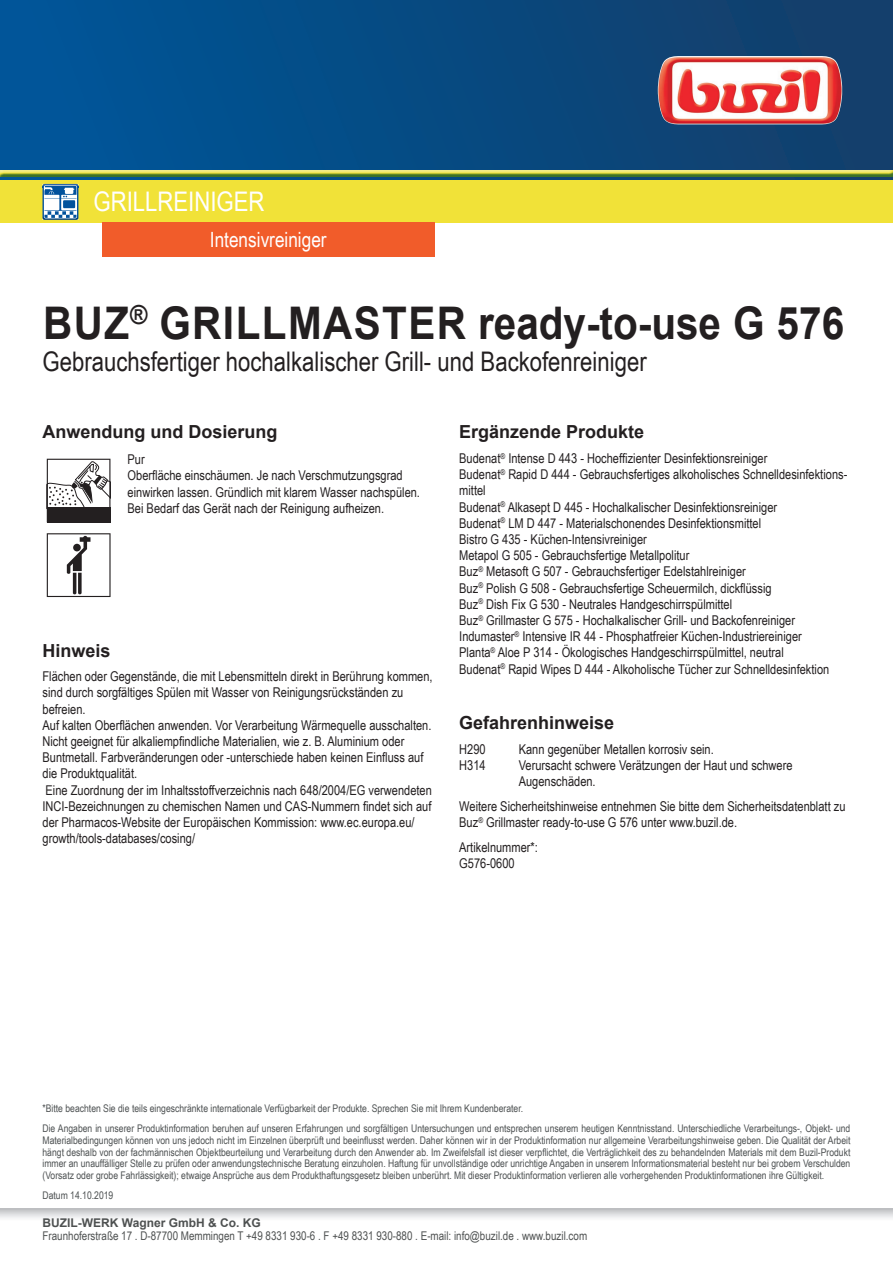
<style>
.page{position:relative;width:893px;height:1263px;background:#fff}
.page>*{position:absolute;margin:0;border:0;box-sizing:border-box;transform-origin:0 0}
.t1{font:700 45px "Arial";letter-spacing:.035em;color:#231f20;scale:.9 1}
.t2{font:27px "Arial Narrow";color:#231f20}
.t3{font:27px "Arial Narrow";color:#fff}
.t4{font:21px "Arial Narrow";color:#fff}
.t5{font:700 18px "Arial";color:#231f20}
.t6{font:13.5px/16.2px "Arial Narrow";color:#231f20}
.t7{font:12px "Arial Narrow";color:#4e5151}
.t8{font:700 12px "Arial";color:#4e5151}
.t9{font:10.5px/11.7px "Arial Narrow";color:#4d5152}
</style>
<div class="page">
<svg style="left:0;top:1209px;width:893px;height:9px;background:#d9dadc"></svg>
<svg style="left:47px;top:459px;width:63px;height:63px"></svg>
<svg style="left:47px;top:533px;width:64px;height:64px"></svg>
<div style="left:0;top:0;width:893px;height:180px;background:linear-gradient(to right,#00569a,#143e69)"></div>
<img style="left:658px;top:56px;width:184px;height:68px">
<hr style="left:0;top:0;width:1px;height:180px;background:#015599">
<div style="left:0;top:169px;width:893px;height:8px;background:#015599;opacity:.75"></div>
<div style="left:0;top:180px;width:893px;height:43px;background:#f1e238"></div>
<img style="left:43px;top:184px;width:35px;height:36px">
<svg style="left:44px;top:185px;width:35px;height:33px"></svg>
<div style="left:102px;top:223px;width:333px;height:34px;background:#f15c2a"></div>
<h2 class="t3" style="left:94px;top:182px;width:173px">GRILLREINIGER</h2>
<h3 class="t4" style="left:210px;top:225px;width:118px">Intensivreiniger</h3>
<h1 class="t1" style="left:43px;top:291px;width:891px">BUZ<sup>®</sup> GRILLMASTER ready-to-use G 576</h1>
<h2 class="t2" style="left:43px;top:342px;width:606px">Gebrauchsfertiger hochalkalischer Grill- und Backofenreiniger</h2>
<h3 class="t5" style="left:43px;top:419px;width:237px">Anwendung und Dosierung</h3>
<p class="t6" style="left:128px;top:451px;width:294px">Pur<br>Oberfläche einschäumen. Je nach Verschmutzungsgrad einwirken lassen. Gründlich mit klarem Wasser nachspülen.<br>Bei Bedarf das Gerät nach der Reinigung aufheizen.</p>
<h3 class="t5" style="left:43px;top:637px;width:70px">Hinweis</h3>
<p class="t6" style="left:43px;top:668px;width:392px">Flächen oder Gegenstände, die mit Lebensmitteln direkt in Berührung kommen, sind durch sorgfältiges Spülen mit Wasser von Reinigungsrückständen zu befreien.<br>Auf kalten Oberflächen anwenden. Vor Verarbeitung Wärmequelle ausschalten.<br>Nicht geeignet für alkaliempfindliche Materialien, wie z. B. Aluminium oder Buntmetall. Farbveränderungen oder -unterschiede haben keinen Einfluss auf die Produktqualität.<br>Eine Zuordnung der im Inhaltsstoffverzeichnis nach 648/2004/EG verwendeten INCI-Bezeichnungen zu chemischen Namen und CAS-Nummern findet sich auf der Pharmacos-Website der Europäischen Kommission: www.ec.europa.eu/ growth/tools-databases/cosing/</p>
<h3 class="t5" style="left:459px;top:419px;width:187px">Ergänzende Produkte</h3>
<p class="t6" style="left:459px;top:450px;width:390px">Budenat<sup>®</sup> Intense D 443 - Hocheffizienter Desinfektionsreiniger<br>Budenat<sup>®</sup> Rapid D 444 - Gebrauchsfertiges alkoholisches Schnelldesinfektions&shy;mittel<br>Budenat<sup>®</sup> Alkasept D 445 - Hochalkalischer Desinfektionsreiniger<br>Budenat<sup>®</sup> LM D 447 - Materialschonendes Desinfektionsmittel<br>Bistro G 435 - Küchen-Intensivreiniger<br>Metapol G 505 - Gebrauchsfertige Metallpolitur<br>Buz<sup>®</sup> Metasoft G 507 - Gebrauchsfertiger Edelstahlreiniger<br>Buz<sup>®</sup> Polish G 508 - Gebrauchsfertige Scheuermilch, dickflüssig<br>Buz<sup>®</sup> Dish Fix G 530 - Neutrales Handgeschirrspülmittel<br>Buz<sup>®</sup> Grillmaster G 575 - Hochalkalischer Grill- und Backofenreiniger Indumaster<sup>®</sup> Intensive IR 44 - Phosphatfreier Küchen-Industriereiniger<br>Planta<sup>®</sup> Aloe P 314 - Ökologisches Handgeschirrspülmittel, neutral<br>Budenat<sup>®</sup> Rapid Wipes D 444 - Alkoholische Tücher zur Schnelldesinfektion</p>
<h3 class="t5" style="left:459px;top:710px;width:157px">Gefahrenhinweise</h3>
<p class="t6" style="left:459px;top:741px;width:28px">H290</p>
<p class="t6" style="left:519px;top:741px;width:197px">Kann gegenüber Metallen korrosiv sein.</p>
<p class="t6" style="left:459px;top:757px;width:28px">H314</p>
<p class="t6" style="left:519px;top:757px;width:275px">Verursacht schwere Verätzungen der Haut und schwere<br>Augenschäden.</p>
<p class="t6" style="left:459px;top:798px;width:388px">Weitere Sicherheitshinweise entnehmen Sie bitte dem Sicherheitsdatenblatt zu<br>Buz<sup>®</sup> Grillmaster ready-to-use G 576 unter www.buzil.de.</p>
<p class="t6" style="left:459px;top:839px;width:80px">Artikelnummer*:<br>G576-0600</p>
<p class="t9" style="left:43px;top:1098px;width:809px;line-height:20.2px">*Bitte beachten Sie die teils eingeschränkte internationale Verfügbarkeit der Produkte. Sprechen Sie mit Ihrem Kundenberater.<br>Die Angaben in unserer Produktinformation beruhen auf unseren Erfahrungen und sorgfältigen Untersuchungen und entsprechen unserem heutigen Kenntnisstand. Unterschiedliche Verarbeitungs-, Objekt- und</p>
<p class="t9" style="left:43px;top:1134px;width:809px;text-align:justify">Materialbedingungen können von uns jedoch nicht im Einzelnen überprüft und beeinflusst werden. Daher können wir in der Produktinformation nur allgemeine Verarbeitungshinweise geben. Die Qualität der Arbeit hängt deshalb von der fachmännischen Objektbeurteilung und Verarbeitung durch den Anwender ab. Im Zweifelsfall ist dieser verpflichtet, die Verträglichkeit des zu behandelnden Materials mit dem Buzil-Produkt immer an unauffälliger Stelle zu prüfen oder anwendungstechnische Beratung einzuholen. Haftung für unvollständige oder unrichtige Angaben in unserem Informationsmaterial besteht nur bei grobem Verschulden (Vorsatz oder grobe Fahrlässigkeit); etwaige Ansprüche aus dem Produkthaftungsgesetz bleiben unberührt. Mit dieser Produktinformation verlieren alle vorhergehenden Produktinformationen ihre Gültigkeit.</p>
<p class="t9" style="left:43px;top:1189px;width:72px">Datum 14.10.2019</p>
<p class="t8" style="left:43px;top:1214px;width:220px">BUZIL-WERK Wagner GmbH &amp; Co. KG</p>
<p class="t7" style="left:43px;top:1227px;width:546px">Fraunhoferstraße 17 . D-87700 Memmingen T +49 8331 930-6 . F +49 8331 930-880 . E-mail: info@buzil.de . www.buzil.com</p>
</div>
